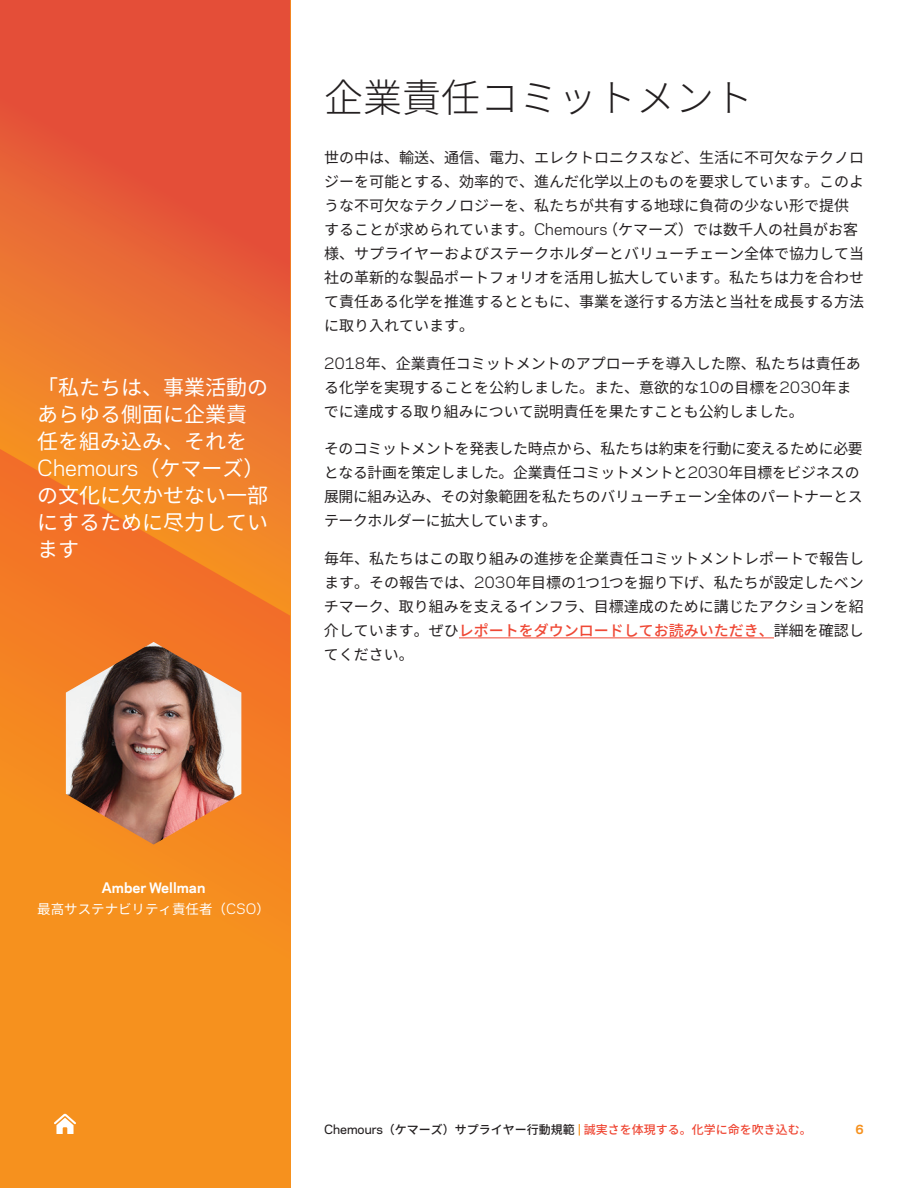
<style>
.page{position:relative;width:918px;height:1188px;background:#fff}
.page>*{position:absolute;margin:0;border:0;box-sizing:border-box;transform-origin:0 0}
.t1{font:300 39px "Noto Sans CJ Kjp";color:#231f20}
.t2{font:21px/27px "Noto Sans CJ Kjp";color:#fff}
.t3{font:21px "Chemours Sans";color:#fff}
.t4{font:15px/24px "Noto Sans CJ Kjp";color:#231f20}
.t5{font:15px/24px "Noto Sans CJ Kjp";letter-spacing:-.02em;color:#231f20}
.t6{font:13.5px "Noto Sans CJ Kjp";color:#fff}
.t7{font:700 13.5px "Chemours Sans";color:#fff}
.t8{font:500 12px "Noto Sans CJ Kjp";color:#ef4835}
.t9{font:700 12px "Chemours Sans";color:#f6911e}
.s1{font-family:"Noto Sans CJ Kjp"}
.s2{font-family:"Chemours Sans"}
.s3{font-weight:500;color:#ef4835}
.s4{font-family:"Chemours Sans";color:#231f20}
.s5{color:#231f20}
.s6{font-family:"Chemours Sans";color:#f6911e}
</style>
<div class="page">
<div style="left:0;top:0;width:290px;height:1188px;background:#f6911e"></div>
<svg style="left:0;top:0;width:291px;height:616px;background:#e76135"></svg>
<svg style="left:0;top:441px;width:290px;height:422px"></svg>
<hr style="left:459px;top:637px;width:315px;height:1px;background:#ef4835">
<img style="left:66px;top:642px;width:175px;height:203px">
<svg style="left:54px;top:1114px;width:22px;height:20px"></svg>
<h2 class="t2" style="left:37px;top:374px;width:232px">「私たちは、事業活動のあらゆる側面に企業責任を組み込み、それを</h2>
<h2 class="t3" style="left:37px;top:452px;width:229px">Chemours<span class="s1">（ケマーズ）</span></h2>
<h2 class="t2" style="left:37px;top:482px;width:232px;text-align:justify">の文化に欠かせない一部にするために尽力しています</h2>
<h1 class="t1" style="left:324px;top:76px;width:430px">企業責任コミットメント</h1>
<p class="t4" style="left:324px;top:146px;width:541px">世の中は、輸送、通信、電力、エレクトロニクスなど、生活に不可欠なテクノロジーを可能とする、効率的で、進んだ化学以上のものを要求しています。このような不可欠なテクノロジーを、私たちが共有する地球に負荷の少ない形で提供することが求められています。<span class="s2">Chemours</span>（ケマーズ）では数千人の社員がお客様、サプライヤーおよびステークホルダーとバリューチェーン全体で協力して当社の革新的な製品ポートフォリオを活用し拡大しています。私たちは力を合わせて責任ある化学を推進するとともに、事業を遂行する方法と当社を成長する方法に取り入れています。</p>
<p class="t4" style="left:324px;top:352px;width:538px"><span class="s2">2018</span>年、企業責任コミットメントのアプローチを導入した際、私たちは責任ある化学を実現することを公約しました。また、意欲的な<span class="s2">10</span>の目標を<span class="s2">2030</span>年までに達成する取り組みについて説明責任を果たすことも公約しました。</p>
<p class="t5" style="left:324px;top:437px;width:540px">そのコミットメントを発表した時点から、私たちは約束を行動に変えるために必要となる計画を策定しました。企業責任コミットメントと<span class="s2">2030</span>年目標をビジネスの展開に組み込み、その対象範囲を私たちのバリューチェーン全体のパートナーとステークホルダーに拡大しています。</p>
<p class="t4" style="left:324px;top:547px;width:542px;text-align:justify">毎年、私たちはこの取り組みの進捗を企業責任コミットメントレポートで報告します。その報告では、<span class="s2">2030</span>年目標の<span class="s2">1</span>つ<span class="s2">1</span>つを掘り下げ、私たちが設定したベンチマーク、取り組みを支えるインフラ、目標達成のために講じたアクションを紹介しています。ぜひ<span class="s3">レポートをダウンロードしてお読みいただき、</span>詳細を確認してください。</p>
<p class="t7" style="left:102px;top:877px;width:105px">Amber Wellman</p>
<p class="t6" style="left:37px;top:901px;width:234px">最高サステナビリティ責任者（<span class="s2">CSO</span>）</p>
<p class="t8" style="left:324px;top:1123px;width:489px"><span class="s4">Chemours</span><span class="s5">（ケマーズ）サプライヤー行動規範</span> <span class="s6">|</span> 誠実さを体現する。化学に命を吹き込む。</p>
<p class="t9" style="left:856px;top:1120px;width:10px">6</p>
</div>
